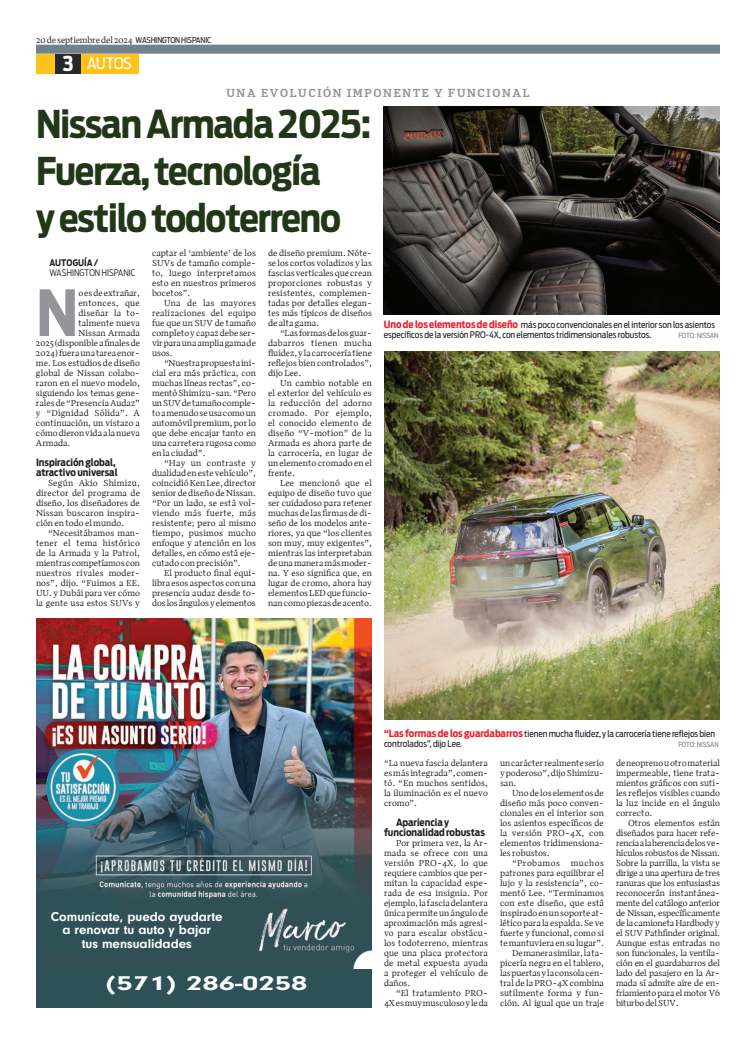
<style>
.page{position:relative;width:756px;height:1044px;background:#fff}
.page>*{position:absolute;margin:0;border:0;box-sizing:border-box;transform-origin:0 0}
.t1{font:700 63px "Ford Antenna Cond";color:#939598}
.t2{font:700 38px/47px "Ford Antenna Cond";letter-spacing:-.03em;color:#223718}
.t3{font:700 20.7px "Neuzeit Gro";color:#fff;scale:1.58 1}
.t4{font:16px "Ford Antenna Cond";letter-spacing:-.04em;color:#fff}
.t5{font:700 13.4px/13.2px "Neuzeit Gro";color:#fff;text-align:center}
.t6{font:500 11px "Popular";letter-spacing:.15em;color:#939598}
.t7{font:700 10px/10px "Ford Antenna Cond";color:#231f20}
.t8{font:9px/10px "Quiosco";color:#231f20;text-align:justify}
.t9{font:9px/10px "Ford Antenna Cond";color:#231f20}
.t10{font:9px "Quiosco";letter-spacing:-.02em;color:#231f20}
.t11{font:9px "Quiosco";letter-spacing:.02em;color:#231f20}
.t12{font:300 9px "Ford Antenna Cond";letter-spacing:-.005em;color:#231f20}
.t13{font:9px "Quiosco";letter-spacing:.025em;color:#231f20}
.t14{font:700 9px "Ford Antenna Cond";letter-spacing:.005em;color:#231f20}
.t15{font:7px "Ford Antenna Cond";letter-spacing:-.01em;color:#808285}
.s1{font-family:"Ford Antenna Cond";font-size:8px}
.s2{font-weight:700;font-size:20.5px}
.s3{font-weight:700;font-size:10px;color:#ee1c28}
</style>
<div class="page">
<div style="left:36px;top:45px;width:684px;height:9px;background:#72828a"></div>
<div style="left:36px;top:54px;width:103px;height:20px;background:#fec21a"></div>
<div style="left:56px;top:54px;width:25px;height:20px;background:#292828"></div>
<img style="left:384px;top:106px;width:336px;height:209px">
<img style="left:384px;top:351px;width:336px;height:369px">
<div style="left:36px;top:961px;width:336px;height:47px;background:#2d5157"></div>
<img style="left:36px;top:619px;width:336px;height:349px">
<div style="left:36px;top:893px;width:83px;height:59px;background:#2d5157"></div>
<p class="t10" style="left:36px;top:34px;width:177px">20 de septiembre del 2024 <span class="s1">WASHINGTON HISPANIC</span></p>
<h3 class="t4" style="left:63px;top:50px;width:71px"><span class="s2">3</span> AUTOS</h3>
<p class="t6" style="left:226px;top:86px;width:305px">UNA EVOLUCIÓN IMPONENTE Y FUNCIONAL</p>
<h2 class="t2" style="left:36px;top:96px;width:337px">Nissan Armada 2025:<br>Fuerza, tecnología<br>y estilo todoterreno</h2>
<p class="t14" style="left:50px;top:255px;width:50px">AUTOGUÍA /</p>
<p class="t12" style="left:50px;top:265px;width:88px">WASHINGTON HISPANIC</p>
<h1 class="t1" style="left:36px;top:257px;width:44px">N</h1>
<p class="t8" style="left:78px;top:288px;width:63px">o es de extrañar,</p>
<p class="t13" style="left:78px;top:297px;width:63px">entonces, que</p>
<p class="t11" style="left:78px;top:307px;width:63px">diseñar la to-</p>
<p class="t8" style="left:78px;top:318px;width:63px">talmente nueva</p>
<p class="t8" style="left:78px;top:328px;width:63px">Nissan Armada</p>
<p class="t8" style="left:36px;top:338px;width:106px">2025 (disponible a finales de</p>
<p class="t8" style="left:36px;top:348px;width:105px">2024) fuera una tarea enor-</p>
<p class="t8" style="left:36px;top:358px;width:105px">me. Los estudios de diseño</p>
<p class="t8" style="left:36px;top:368px;width:105px">global de Nissan colabo-</p>
<p class="t8" style="left:36px;top:378px;width:105px">raron en el nuevo modelo,</p>
<p class="t8" style="left:36px;top:388px;width:106px">siguiendo los temas gene-</p>
<p class="t8" style="left:36px;top:398px;width:106px">rales de “Presencia Audaz”</p>
<p class="t11" style="left:36px;top:407px;width:105px">y “Dignidad Sólida”. A</p>
<p class="t8" style="left:36px;top:418px;width:106px">continuación, un vistazo a</p>
<p class="t8" style="left:36px;top:428px;width:106px">cómo dieron vida a la nueva</p>
<p class="t8" style="left:36px;top:438px;width:36px">Armada.</p>
<p class="t7" style="left:36px;top:456px;width:83px">Inspiración global, atractivo universal</p>
<p class="t8" style="left:36px;top:478px;width:106px;text-indent:12px">Según Akio Shimizu, director del programa de diseño, los diseñadores de Nissan buscaron inspira&shy;ción en todo el mundo.</p>
<p class="t8" style="left:36px;top:528px;width:106px;text-indent:12px">“Necesitábamos man&shy;tener el tema histórico de la Armada y la Patrol, mientras competíamos con nuestros rivales moder&shy;nos”, dijo. “Fuimos a EE.<br>UU. y Dubái para ver cómo la gente usa estos SUVs y</p>
<p class="t8" style="left:152px;top:248px;width:106px">captar el ‘ambiente’ de los SUVs de tamaño comple&shy;to, luego interpretamos esto en nuestros primeros bocetos”.</p>
<p class="t8" style="left:152px;top:298px;width:106px;text-indent:12px">Una de las mayores realizaciones del equipo fue que un SUV de tamaño completo y capaz debe ser&shy;vir para una amplia gama de usos.</p>
<p class="t8" style="left:152px;top:358px;width:106px;text-indent:12px">“Nuestra propuesta ini&shy;cial era más práctica, con muchas líneas rectas”, co&shy;mentó Shimizu-san. “Pero un SUV de tamaño comple&shy;to a menudo se usa como un automóvil premium, por lo que debe encajar tanto en una carretera rugosa como en la ciudad”.</p>
<p class="t8" style="left:152px;top:458px;width:106px;text-indent:12px">“Hay un contraste y dualidad en este vehículo”, coincidió Ken Lee, director senior de diseño de Nissan. “Por un lado, se está vol&shy;viendo más fuerte, más resistente; pero al mismo tiempo, pusimos mucho enfoque y atención en los detalles, en cómo está eje&shy;cutado con precisión”.</p>
<p class="t8" style="left:152px;top:568px;width:106px;text-indent:12px">El producto final equi&shy;libra esos aspectos con una presencia audaz desde to&shy;dos los ángulos y elementos</p>
<p class="t8" style="left:268px;top:248px;width:106px">de diseño premium. Nóte&shy;se los cortos voladizos y las fascias verticales que crean proporciones robustas y resistentes, complemen&shy;tadas por detalles elegan&shy;tes más típicos de diseños de alta gama.</p>
<p class="t8" style="left:268px;top:328px;width:106px;text-indent:12px">“Las formas de los guar&shy;dabarros tienen mucha fluidez, y la carrocería tiene reflejos bien controlados”, dijo Lee.</p>
<p class="t8" style="left:268px;top:378px;width:106px;text-indent:12px">Un cambio notable en el exterior del vehículo es la reducción del adorno cromado. Por ejemplo, el conocido elemento de diseño “V-motion” de la Armada es ahora parte de la carrocería, en lugar de un elemento cromado en el frente.</p>
<p class="t8" style="left:268px;top:478px;width:106px;text-indent:12px">Lee mencionó que el equipo de diseño tuvo que ser cuidadoso para retener muchas de las firmas de di&shy;seño de los modelos ante&shy;riores, ya que “los clientes son muy, muy exigentes”, mientras las interpretaban de una manera más moder&shy;na. Y eso significa que, en lugar de cromo, ahora hay elementos LED que funcio&shy;nan como piezas de acento.</p>
<p class="t9" style="left:384px;top:319px;width:333px"><span class="s3">Uno de los elementos de diseño</span> más poco convencionales en el interior son los asientos específicos de la versión PRO-4X, con elementos tridimensionales robustos.</p>
<p class="t15" style="left:678px;top:329px;width:42px">FOTO: NISSAN</p>
<h3 class="t5" style="left:51px;top:910px;width:173px">Comunícate, puedo ayudarte a renovar tu auto y bajar<br>tus mensualidades</h3>
<h3 class="t3" style="left:106px;top:971px;width:129px">(571) 286-0258</h3>
<p class="t9" style="left:384px;top:728px;width:333px"><span class="s3">“Las formas de los guardabarros</span> tienen mucha fluidez, y la carrocería tiene reflejos bien controlados”, dijo Lee.</p>
<p class="t15" style="left:678px;top:738px;width:42px">FOTO: NISSAN</p>
<p class="t8" style="left:384px;top:758px;width:106px">“La nueva fascia delantera es más integrada”, comen&shy;tó. “En muchos sentidos, la iluminación es el nuevo cromo”.</p>
<p class="t7" style="left:384px;top:816px;width:102px;text-indent:12px">Apariencia y funcionalidad robustas</p>
<p class="t8" style="left:384px;top:838px;width:106px;text-indent:12px">Por primera vez, la Ar&shy;mada se ofrece con una versión PRO-4X, lo que requiere cambios que per&shy;mitan la capacidad espe&shy;rada de esa insignia. Por ejemplo, la fascia delantera única permite un ángulo de aproximación más agresi&shy;vo para escalar obstácu&shy;los todoterreno, mientras que una placa protectora de metal expuesta ayuda a proteger el vehículo de daños.</p>
<p class="t8" style="left:384px;top:988px;width:106px;text-align:right">“El tratamiento PRO-<br>4X es muy musculoso y le da</p>
<p class="t8" style="left:500px;top:758px;width:106px">un carácter realmente serio y poderoso”, dijo Shimizu&shy;san.</p>
<p class="t8" style="left:500px;top:788px;width:106px;text-indent:12px">Uno de los elementos de diseño más poco conven&shy;cionales en el interior son los asientos específicos de la versión PRO-4X, con elementos tridimensiona&shy;les robustos.</p>
<p class="t8" style="left:500px;top:858px;width:106px;text-align:right">“Probamos muchos patrones para equilibrar el lujo y la resistencia”, co&shy;mentó Lee. “Terminamos con este diseño, que está inspirado en un soporte at&shy;lético para la espalda. Se ve fuerte y funcional, como si te mantuviera en su lugar”.<br>De manera similar, la ta&shy;picería negra en el tablero, las puertas y la consola cen&shy;tral de la PRO-4X combina sutilmente forma y fun&shy;ción. Al igual que un traje</p>
<p class="t8" style="left:616px;top:758px;width:106px">de neopreno u otro material impermeable, tiene trata&shy;mientos gráficos con suti&shy;les reflejos visibles cuando la luz incide en el ángulo correcto.</p>
<p class="t8" style="left:616px;top:818px;width:106px;text-indent:12px">Otros elementos están diseñados para hacer refe&shy;rencia a la herencia de los ve&shy;hículos robustos de Nissan.<br>Sobre la parrilla, la vista se dirige a una apertura de tres ranuras que los entusiastas reconocerán instantánea&shy;mente del catálogo anterior de Nissan, específicamente de la camioneta Hardbody y el SUV Pathfinder original.<br>Aunque estas entradas no son funcionales, la ventila&shy;ción en el guardabarros del lado del pasajero en la Ar&shy;mada sí admite aire de en&shy;friamiento para el motor V6 biturbo del SUV.</p>
</div>
